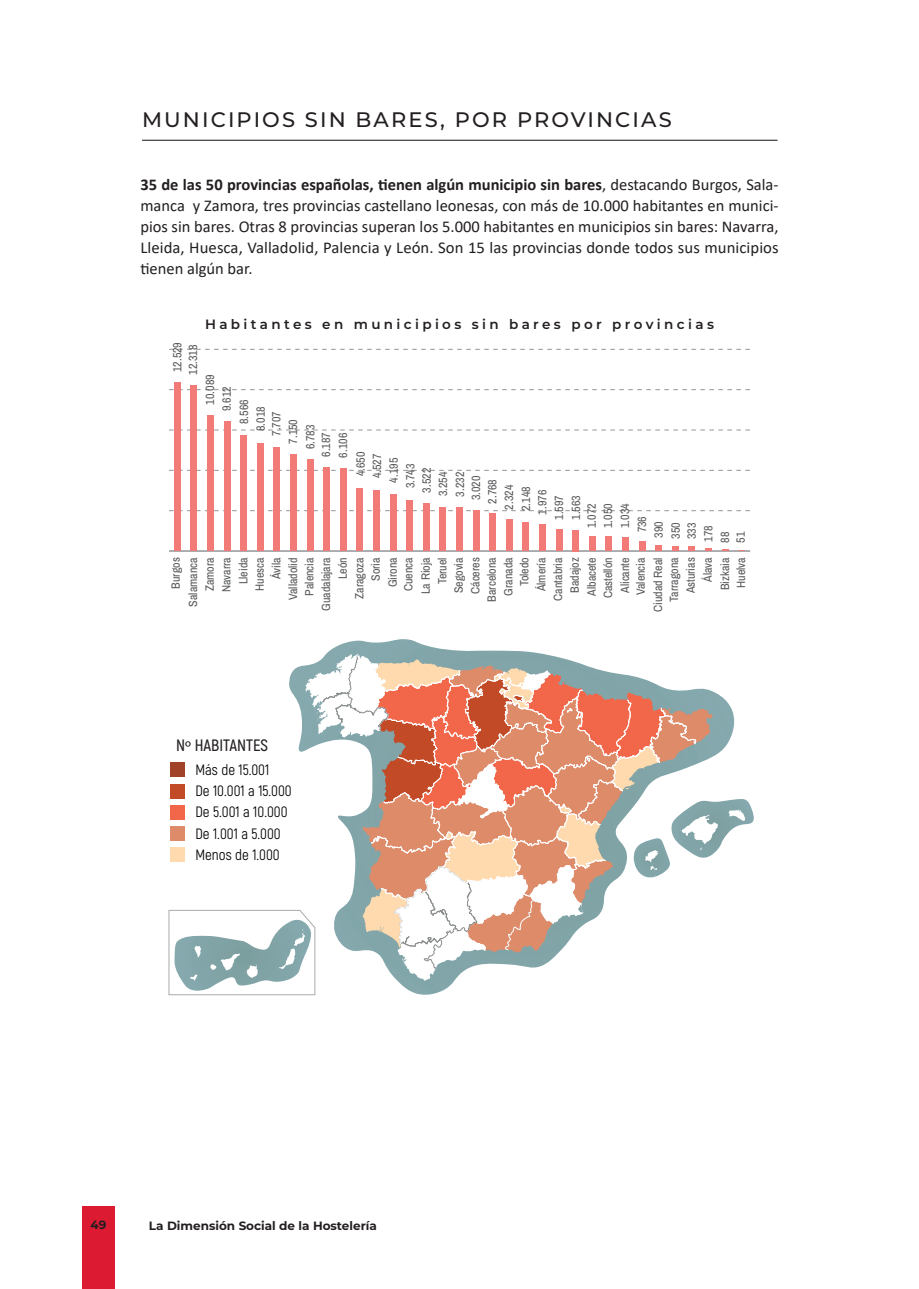
<style>
.page{position:relative;width:919px;height:1289px;background:#fff}
.page>*{position:absolute;margin:0;border:0;box-sizing:border-box;transform-origin:0 0}
.t1{font:500 21px "Montserrat";letter-spacing:.1em;color:#231f20}
.t2{font:16.5px/21px "Calibri";letter-spacing:.005em;color:#231f20;text-align:justify}
.t3{font:600 16.5px "Akrobat";color:#231f20}
.t4{font:15px/21.3px "Akrobat";color:#000001}
.t5{font:600 13.5px "Montserrat";letter-spacing:.25em;color:#231f20}
.t6{font:12px/16.6px "Archivo Narrow";color:#57585a;text-align:right}
.t7{font:700 12px "Montserrat";color:#231f20}
.s1{font-weight:700}
.s2{font-family:"Myriad Pro";font-weight:400}
</style>
<div class="page">
<hr style="left:142px;top:140px;width:635px;height:1px;background:#231f20">
<hr style="left:169px;top:551px;width:581px;height:1px;background:#939598">
<svg style="left:169px;top:510px;width:581px;height:1px"></svg>
<svg style="left:169px;top:470px;width:581px;height:1px"></svg>
<svg style="left:169px;top:430px;width:581px;height:1px"></svg>
<svg style="left:169px;top:389px;width:581px;height:1px"></svg>
<svg style="left:169px;top:349px;width:581px;height:1px"></svg>
<div style="left:174px;top:382px;width:7px;height:169px;background:#f27a77"></div>
<div style="left:191px;top:385px;width:6px;height:166px;background:#f27a77"></div>
<div style="left:207px;top:415px;width:7px;height:136px;background:#f27a77"></div>
<div style="left:224px;top:422px;width:6px;height:129px;background:#f27a77"></div>
<div style="left:240px;top:436px;width:7px;height:115px;background:#f27a77"></div>
<div style="left:257px;top:443px;width:7px;height:108px;background:#f27a77"></div>
<div style="left:273px;top:447px;width:7px;height:104px;background:#f27a77"></div>
<div style="left:290px;top:455px;width:7px;height:96px;background:#f27a77"></div>
<div style="left:307px;top:460px;width:6px;height:91px;background:#f27a77"></div>
<div style="left:323px;top:468px;width:7px;height:83px;background:#f27a77"></div>
<div style="left:340px;top:469px;width:6px;height:82px;background:#f27a77"></div>
<div style="left:356px;top:488px;width:7px;height:63px;background:#f27a77"></div>
<div style="left:373px;top:490px;width:7px;height:61px;background:#f27a77"></div>
<div style="left:390px;top:494px;width:6px;height:57px;background:#f27a77"></div>
<div style="left:406px;top:500px;width:7px;height:51px;background:#f27a77"></div>
<div style="left:423px;top:503px;width:6px;height:48px;background:#f27a77"></div>
<div style="left:439px;top:507px;width:7px;height:44px;background:#f27a77"></div>
<div style="left:456px;top:507px;width:7px;height:44px;background:#f27a77"></div>
<div style="left:473px;top:510px;width:6px;height:41px;background:#f27a77"></div>
<div style="left:489px;top:514px;width:7px;height:37px;background:#f27a77"></div>
<div style="left:506px;top:520px;width:6px;height:31px;background:#f27a77"></div>
<div style="left:522px;top:522px;width:7px;height:29px;background:#f27a77"></div>
<div style="left:539px;top:524px;width:7px;height:27px;background:#f27a77"></div>
<div style="left:556px;top:529px;width:6px;height:22px;background:#f27a77"></div>
<div style="left:572px;top:530px;width:7px;height:21px;background:#f27a77"></div>
<div style="left:589px;top:536px;width:6px;height:15px;background:#f27a77"></div>
<div style="left:605px;top:537px;width:7px;height:14px;background:#f27a77"></div>
<div style="left:622px;top:537px;width:7px;height:14px;background:#f27a77"></div>
<div style="left:638px;top:541px;width:7px;height:10px;background:#f27a77"></div>
<svg style="left:655px;top:546px;width:7px;height:5px"></svg>
<svg style="left:672px;top:546px;width:6px;height:5px"></svg>
<svg style="left:688px;top:546px;width:7px;height:5px"></svg>
<svg style="left:705px;top:548px;width:6px;height:3px"></svg>
<svg style="left:288px;top:639px;width:249px;height:357px"></svg>
<svg style="left:168px;top:653px;width:586px;height:342px"></svg>
<div style="left:170px;top:762px;width:14px;height:14px;background:#a04228"></div>
<div style="left:170px;top:826px;width:14px;height:14px;background:#de8b6a"></div>
<div style="left:170px;top:805px;width:14px;height:14px;background:#f2674a"></div>
<div style="left:170px;top:847px;width:14px;height:14px;background:#fedaae"></div>
<div style="left:170px;top:784px;width:14px;height:14px;background:#c24a26"></div>
<div style="left:82px;top:1206px;width:33px;height:82px;background:#dc1a32"></div>
<h1 class="t1" style="left:142px;top:105px;width:531px">MUNICIPIOS SIN BARES, POR PROVINCIAS</h1>
<p class="t2" style="left:140px;top:173px;width:639px"><span class="s1">35 de las 50 provincias españolas, tienen algún municipio sin bares</span>, destacando Burgos, Sala&shy;manca y Zamora, tres provincias castellano leonesas, con más de 10.000 habitantes en munici&shy;pios sin bares. Otras 8 provincias superan los 5.000 habitantes en municipios sin bares: Navarra, Lleida, Huesca, Valladolid, Palencia y León. Son 15 las provincias donde todos sus municipios tienen algún bar.</p>
<p class="t6" style="left:168px;top:372px;width:32px;rotate:-90deg">12.529</p>
<p class="t6" style="left:184px;top:375px;width:32px;rotate:-90deg">12.318</p>
<p class="t5" style="left:205px;top:314px;width:510px">Habitantes en municipios sin bares por provincias</p>
<p class="t6" style="left:201px;top:404px;width:32px;rotate:-90deg">10.089</p>
<p class="t6" style="left:218px;top:411px;width:26px;rotate:-90deg">9.612</p>
<p class="t6" style="left:235px;top:424px;width:26px;rotate:-90deg">8.566</p>
<p class="t6" style="left:252px;top:431px;width:26px;rotate:-90deg">8.018</p>
<p class="t6" style="left:267px;top:436px;width:26px;rotate:-90deg">7.707</p>
<p class="t6" style="left:284px;top:449px;width:32px;line-height:17.1px;text-align:center;rotate:-90deg">7.150<br>6.783</p>
<p class="t6" style="left:317px;top:457px;width:27px;line-height:17.1px;text-align:left;rotate:-90deg">6.187<br>6.106</p>
<p class="t6" style="left:352px;top:476px;width:26px;rotate:-90deg">4.650</p>
<p class="t6" style="left:368px;top:478px;width:26px;rotate:-90deg">4.527</p>
<p class="t6" style="left:385px;top:482px;width:26px;rotate:-90deg">4.195</p>
<p class="t6" style="left:401px;top:488px;width:26px;rotate:-90deg">3.743</p>
<p class="t6" style="left:451px;top:496px;width:26px;rotate:-90deg">3.232</p>
<p class="t6" style="left:418px;top:496px;width:30px;text-align:center;rotate:-90deg">3.522<br>3.254</p>
<p class="t6" style="left:467px;top:500px;width:26px;rotate:-90deg">3.020</p>
<p class="t6" style="left:483px;top:503px;width:26px;rotate:-90deg">2.768</p>
<p class="t6" style="left:500px;top:509px;width:26px;rotate:-90deg">2.324</p>
<p class="t6" style="left:517px;top:511px;width:26px;rotate:-90deg">2.148</p>
<p class="t6" style="left:533px;top:514px;width:26px;rotate:-90deg">1.976</p>
<p class="t6" style="left:550px;top:520px;width:26px;rotate:-90deg">1.597</p>
<p class="t6" style="left:567px;top:520px;width:26px;rotate:-90deg">1.563</p>
<p class="t6" style="left:583px;top:528px;width:26px;rotate:-90deg">1.072</p>
<p class="t6" style="left:616px;top:532px;width:31px;line-height:17.1px;text-align:left;text-indent:4px;rotate:-90deg">1.034<br>736</p>
<p class="t6" style="left:599px;top:528px;width:26px;rotate:-90deg">1.050</p>
<p class="t6" style="left:649px;top:538px;width:18px;rotate:-90deg">390</p>
<p class="t6" style="left:666px;top:538px;width:18px;rotate:-90deg">350</p>
<p class="t6" style="left:683px;top:539px;width:18px;rotate:-90deg">333</p>
<p class="t6" style="left:699px;top:541px;width:18px;rotate:-90deg">178</p>
<p class="t6" style="left:716px;top:543px;width:12px;rotate:-90deg">88</p>
<p class="t6" style="left:732px;top:543px;width:12px;rotate:-90deg">51</p>
<p class="t6" style="left:351px;top:599px;width:43px;rotate:-90deg">Zaragoza<br>Soria<br>Girona<br>Cuenca</p>
<p class="t6" style="left:417px;top:594px;width:38px;rotate:-90deg">La Rioja</p>
<p class="t6" style="left:450px;top:593px;width:38px;rotate:-90deg">Segovia</p>
<p class="t6" style="left:433px;top:584px;width:28px;rotate:-90deg">Teruel</p>
<p class="t6" style="left:467px;top:601px;width:46px;rotate:-90deg">Cáceres<br>Barcelona<br>Granada</p>
<p class="t6" style="left:566px;top:593px;width:37px;rotate:-90deg">Badajoz</p>
<p class="t6" style="left:167px;top:611px;width:55px;rotate:-90deg">Burgos<br>Salamanca<br>Zamora<br>Navarra<br>Lleida<br>Huesca<br>Ávila<br>Valladolid<br>Palencia<br>Guadalajara<br>León</p>
<p class="t6" style="left:732px;top:588px;width:32px;rotate:-90deg">Huelva</p>
<p class="t6" style="left:515px;top:600px;width:45px;rotate:-90deg">Toledo<br>Álmería<br>Cantabria</p>
<p class="t6" style="left:583px;top:598px;width:43px;text-align:center;rotate:-90deg">Albacete<br>Castellón<br>Alicante</p>
<p class="t6" style="left:632px;top:612px;width:56px;rotate:-90deg">Valencia<br>Ciudad Real<br>Tarragona<br>Asturias<br>Álava<br>Bizkaia</p>
<h2 class="t3" style="left:176px;top:735px;width:93px">N<span class="s2">º</span> HABITANTES</h2>
<p class="t4" style="left:195px;top:758px;width:98px">Más de 15.001<br>De 10.001 a 15.000<br>De 5.001 a 10.000<br>De 1.001 a 5.000<br>Menos de 1.000</p>
<p class="t7" style="left:90px;top:1216px;width:17px">49</p>
<p class="t7" style="left:149px;top:1216px;width:229px">La Dimensión Social de la Hostelería</p>
</div>
